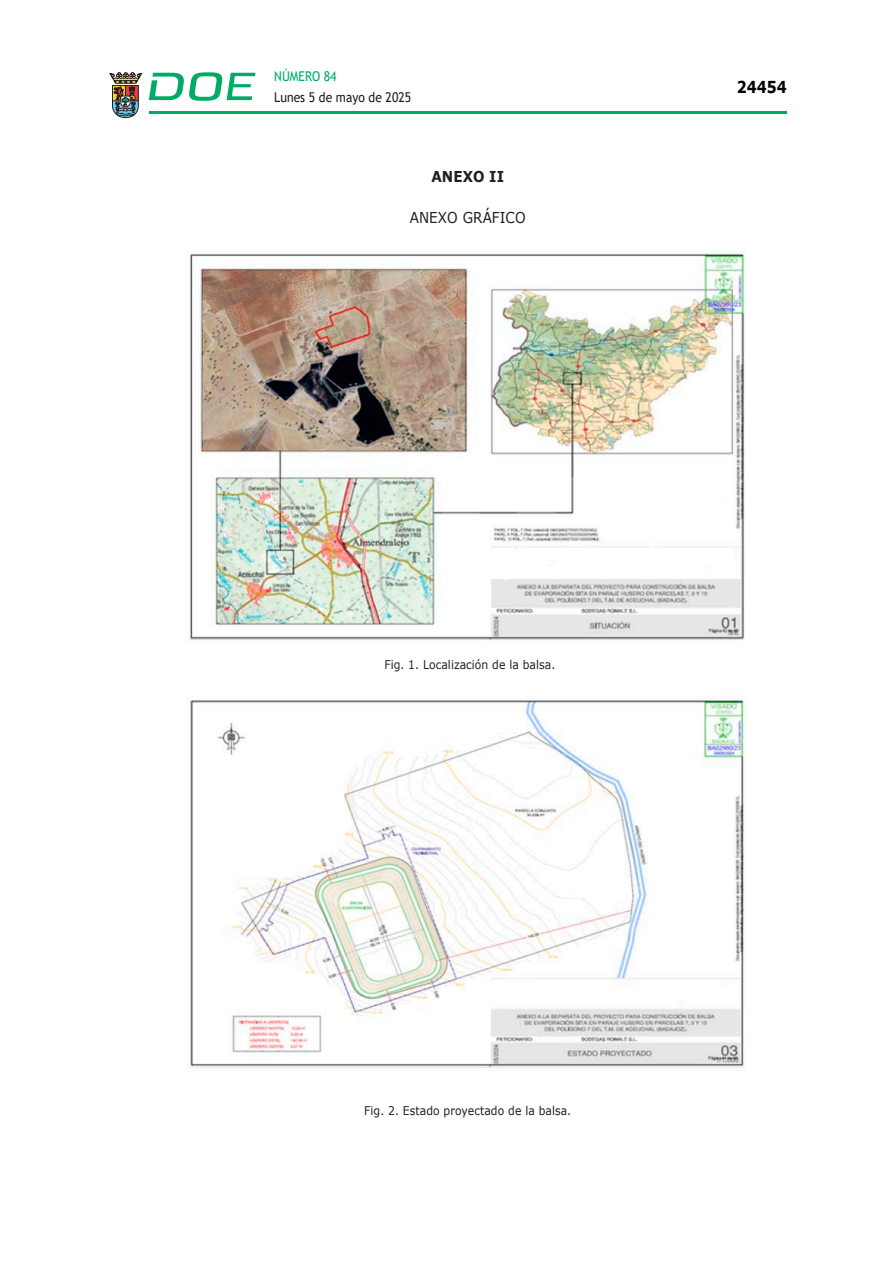
<style>
.page{position:relative;width:893px;height:1263px;background:#fff}
.page>*{position:absolute;margin:0;border:0;box-sizing:border-box;transform-origin:0 0}
.t1{font:700 16.5px "Verdana";color:#000;scale:.85 1}
.CUERPO_DE_TEXTO{font:15px "Verdana";letter-spacing:.005em;color:#231f20;scale:.9 1}
.CUERPO_DE_TEXTO-2{font:700 15px "Verdana";letter-spacing:.005em;color:#231f20;scale:.9 1}
.t2{font:13.5px "Trebuchet MS";color:#231f20;scale:.9 1}
.t3{font:13.5px "Trebuchet MS";color:#00ab67;scale:.9 1}
.CUERPO_DE_TEXTO-3{font:12px "Verdana";letter-spacing:.005em;color:#231f20;scale:.9 1}
</style>
<div class="page">
<hr style="left:149px;top:111px;width:638px;height:3px;background:#00ab66">
<svg style="left:109px;top:72px;width:33px;height:46px"></svg>
<svg style="left:149px;top:72px;width:106px;height:29px"></svg>
<img style="left:189px;top:251px;width:557px;height:389px">
<img style="left:189px;top:695px;width:556px;height:373px">
<p class="t3" style="left:274px;top:67px;width:71px">NÚMERO 84</p>
<p class="t2" style="left:274px;top:88px;width:154px">Lunes 5 de mayo de 2025</p>
<p class="CUERPO_DE_TEXTO-2" style="left:431px;top:165px;width:82px">ANEXO II</p>
<p class="CUERPO_DE_TEXTO" style="left:410px;top:207px;width:130px">ANEXO GRÁFICO</p>
<h1 class="t1" style="left:737px;top:75px;width:60px">24454</h1>
<p class="CUERPO_DE_TEXTO-3" style="left:384px;top:656px;width:191px">Fig. 1. Localización de la balsa.</p>
<p class="CUERPO_DE_TEXTO-3" style="left:364px;top:1102px;width:231px">Fig. 2. Estado proyectado de la balsa.</p>
</div>
